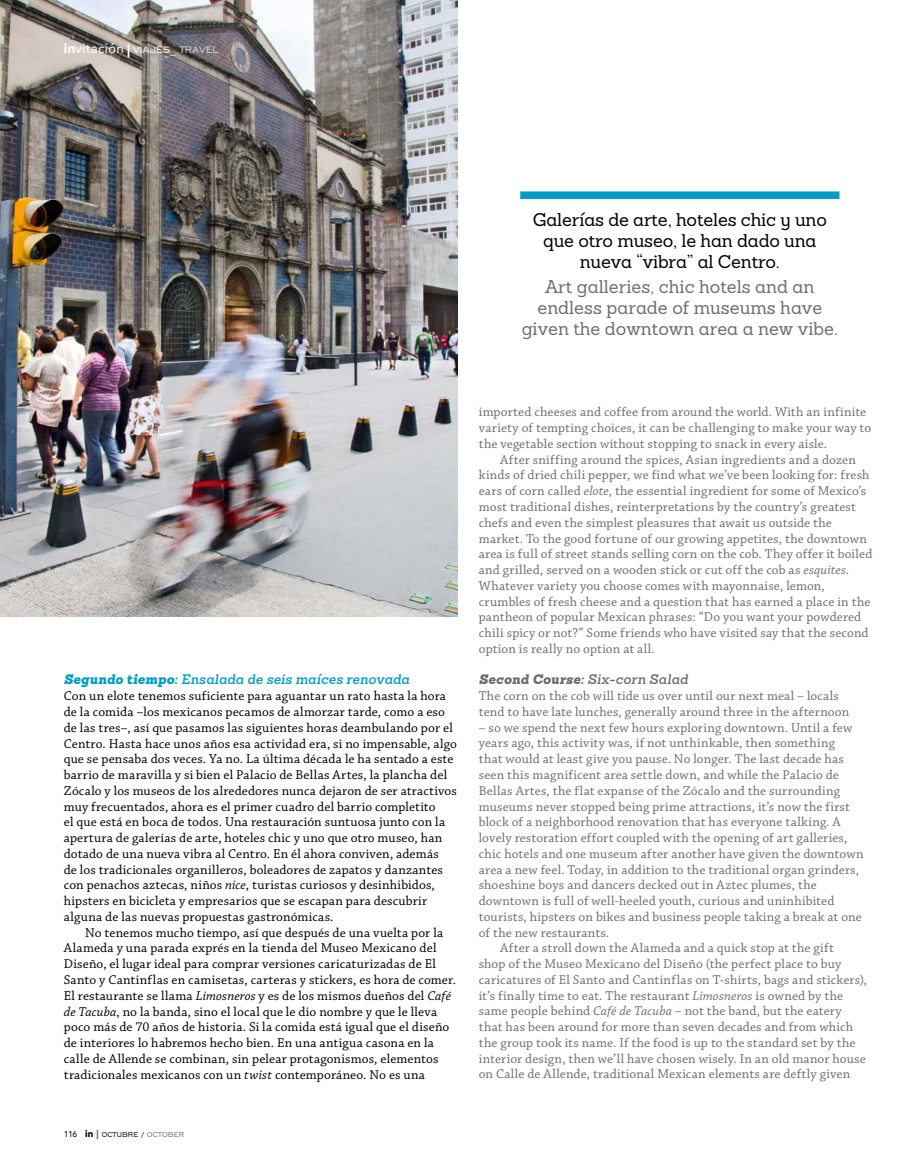
<style>
.page{position:relative;width:905px;height:1170px;background:#fff}
.page>*{position:absolute;margin:0;border:0;box-sizing:border-box;transform-origin:0 0}
.t1{font:18px/21px "Sanchez";color:#6e6e6e;text-align:center}
.t2{font:18px/21px "Sanchez";letter-spacing:-.01em;color:#000;text-align:center}
.t3{font:13.5px/15.8px "Chaparral Pro";letter-spacing:.01em;color:#6e6e6e}
.t4{font:13.5px/15.8px "Chaparral Pro";letter-spacing:.01em;color:#000}
.t5{font:italic 600 13.5px "Sanchez";letter-spacing:.01em;color:#009cc4}
.t6{font:italic 900 13.5px "Sanchez";letter-spacing:.01em;color:#6e6e6e}
.t7{font:13.5px "Avenir";letter-spacing:.02em;color:#fff}
.t8{font:9px "Engravers Gothic BT";letter-spacing:.005em;color:#000}
.s1{font-weight:900}
.s2{font-family:"Engravers Gothic BT";font-size:12px}
.s3{font-family:"Engravers Gothic BT";font-size:12px;color:#d9dada}
.s4{font-style:italic}
.s5{font-family:"Avenir";font-size:8.55px}
.s6{font-family:"Avenir";font-weight:900;font-size:9.75px}
.s7{font-family:"Avenir";font-weight:900;font-size:9.75px;color:#6e6e6e}
.s8{color:#6e6e6e}
.s9{font-weight:600}
</style>
<div class="page">
<div style="left:520px;top:191px;width:319px;height:8px;background:#009cc4"></div>
<img style="left:0;top:0;width:457px;height:617px">
<p class="t7" style="left:64px;top:40px;width:149px"><span class="s1">in</span>vitación <span class="s1">|</span> <span class="s2">VIAJES_</span> <span class="s3">TRAVEL</span></p>
<h1 class="t2" style="left:532px;top:208px;width:295px">Galerías de arte, hoteles chic y uno que otro museo, le han dado una nueva “vibra” al Centro.</h1>
<h1 class="t1" style="left:521px;top:276px;width:318px">Art galleries, chic hotels and an endless parade of museums have given the downtown area a new vibe.</h1>
<p class="t5" style="left:64px;top:670px;width:347px"><span class="s1">Segundo tiempo:</span> Ensalada de seis maíces renovada</p>
<p class="t4" style="left:64px;top:688px;width:394px">Con un elote tenemos suficiente para aguantar un rato hasta la hora de la comida –los mexicanos pecamos de almorzar tarde, como a eso de las tres–, así que pasamos las siguientes horas deambulando por el Centro. Hasta hace unos años esa actividad era, si no impensable, algo que se pensaba dos veces. Ya no. La última década le ha sentado a este barrio de maravilla y si bien el Palacio de Bellas Artes, la plancha del Zócalo y los museos de los alrededores nunca dejaron de ser atractivos muy frecuentados, ahora es el primer cuadro del barrio completito<br>el que está en boca de todos. Una restauración suntuosa junto con la apertura de galerías de arte, hoteles chic y uno que otro museo, han dotado de una nueva vibra al Centro. En él ahora conviven, además<br>de los tradicionales organilleros, boleadores de zapatos y danzantes con penachos aztecas, niños <span class="s4">nice</span>, turistas curiosos y desinhibidos, hipsters en bicicleta y empresarios que se escapan para descubrir alguna de las nuevas propuestas gastronómicas.</p>
<p class="t4" style="left:64px;top:925px;width:393px;text-indent:21px">No tenemos mucho tiempo, así que después de una vuelta por la Alameda y una parada exprés en la tienda del Museo Mexicano del Diseño, el lugar ideal para comprar versiones caricaturizadas de El Santo y Cantinflas en camisetas, carteras y stickers, es hora de comer.<br>El restaurante se llama <span class="s4">Limosneros</span> y es de los mismos dueños del <span class="s4">Café de Tacuba</span>, no la banda, sino el local que le dio nombre y que le lleva poco más de 70 años de historia. Si la comida está igual que el diseño de interiores lo habremos hecho bien. En una antigua casona en la calle de Allende se combinan, sin pelear protagonismos, elementos tradicionales mexicanos con un <span class="s4">twist</span> contemporáneo. No es una</p>
<p class="t8" style="left:64px;top:1129px;width:122px"><span class="s5">116</span> <span class="s6">in</span> <span class="s7">|</span> octubre / <span class="s8">october</span></p>
<p class="t3" style="left:478px;top:405px;width:394px">imported cheeses and coffee from around the world. With an infinite variety of tempting choices, it can be challenging to make your way to the vegetable section without stopping to snack in every aisle.</p>
<p class="t3" style="left:478px;top:452px;width:395px;text-indent:21px">After sniffing around the spices, Asian ingredients and a dozen kinds of dried chili pepper, we find what we’ve been looking for: fresh ears of corn called <span class="s4">elote</span>, the essential ingredient for some of Mexico’s most traditional dishes, reinterpretations by the country’s greatest chefs and even the simplest pleasures that await us outside the market. To the good fortune of our growing appetites, the downtown area is full of street stands selling corn on the cob. They offer it boiled and grilled, served on a wooden stick or cut off the cob as <span class="s4">esquites</span>.<br>Whatever variety you choose comes with mayonnaise, lemon, crumbles of fresh cheese and a question that has earned a place in the pantheon of popular Mexican phrases: “Do you want your powdered chili spicy or not?” Some friends who have visited say that the second option is really no option at all.</p>
<p class="t6" style="left:478px;top:669px;width:211px">Second Course: <span class="s9">Six-corn Salad</span></p>
<p class="t3" style="left:478px;top:688px;width:372px">The corn on the cob will tide us over until our next meal – locals tend to have late lunches, generally around three in the afternoon</p>
<p class="t3" style="left:478px;top:720px;width:375px">– so we spend the next few hours exploring downtown. Until a few</p>
<p class="t3" style="left:478px;top:735px;width:357px">years ago, this activity was, if not unthinkable, then something</p>
<p class="t3" style="left:478px;top:751px;width:366px">that would at least give you pause. No longer. The last decade has</p>
<p class="t3" style="left:478px;top:767px;width:361px">seen this magnificent area settle down, and while the Palacio de</p>
<p class="t3" style="left:478px;top:783px;width:363px">Bellas Artes, the flat expanse of the Zócalo and the surrounding</p>
<p class="t3" style="left:478px;top:798px;width:372px">museums never stopped being prime attractions, it’s now the first</p>
<p class="t3" style="left:478px;top:814px;width:363px">block of a neighborhood renovation that has everyone talking. A</p>
<p class="t3" style="left:478px;top:830px;width:370px">lovely restoration effort coupled with the opening of art galleries,</p>
<p class="t3" style="left:478px;top:846px;width:386px">chic hotels and one museum after another have given the downtown</p>
<p class="t3" style="left:478px;top:861px;width:382px">area a new feel. Today, in addition to the traditional organ grinders,</p>
<p class="t3" style="left:478px;top:877px;width:339px">shoeshine boys and dancers decked out in Aztec plumes, the</p>
<p class="t3" style="left:478px;top:893px;width:357px">downtown is full of well-heeled youth, curious and uninhibited</p>
<p class="t3" style="left:478px;top:909px;width:384px">tourists, hipsters on bikes and business people taking a break at one</p>
<p class="t3" style="left:478px;top:924px;width:132px">of the new restaurants.</p>
<p class="t3" style="left:500px;top:940px;width:335px">After a stroll down the Alameda and a quick stop at the gift</p>
<p class="t3" style="left:478px;top:956px;width:364px">shop of the Museo Mexicano del Diseño (the perfect place to buy</p>
<p class="t3" style="left:478px;top:972px;width:390px">caricatures of El Santo and Cantinflas on T-shirts, bags and stickers),</p>
<p class="t3" style="left:478px;top:987px;width:366px">it’s finally time to eat. The restaurant <span class="s4">Limosneros</span> is owned by the</p>
<p class="t3" style="left:478px;top:1003px;width:364px">same people behind <span class="s4">Café de Tacuba</span> – not the band, but the eatery</p>
<p class="t3" style="left:478px;top:1019px;width:376px">that has been around for more than seven decades and from which</p>
<p class="t3" style="left:478px;top:1035px;width:378px">the group took its name. If the food is up to the standard set by the</p>
<p class="t3" style="left:478px;top:1050px;width:388px">interior design, then we’ll have chosen wisely. In an old manor house</p>
<p class="t3" style="left:478px;top:1066px;width:373px">on Calle de Allende, traditional Mexican elements are deftly given</p>
</div>
